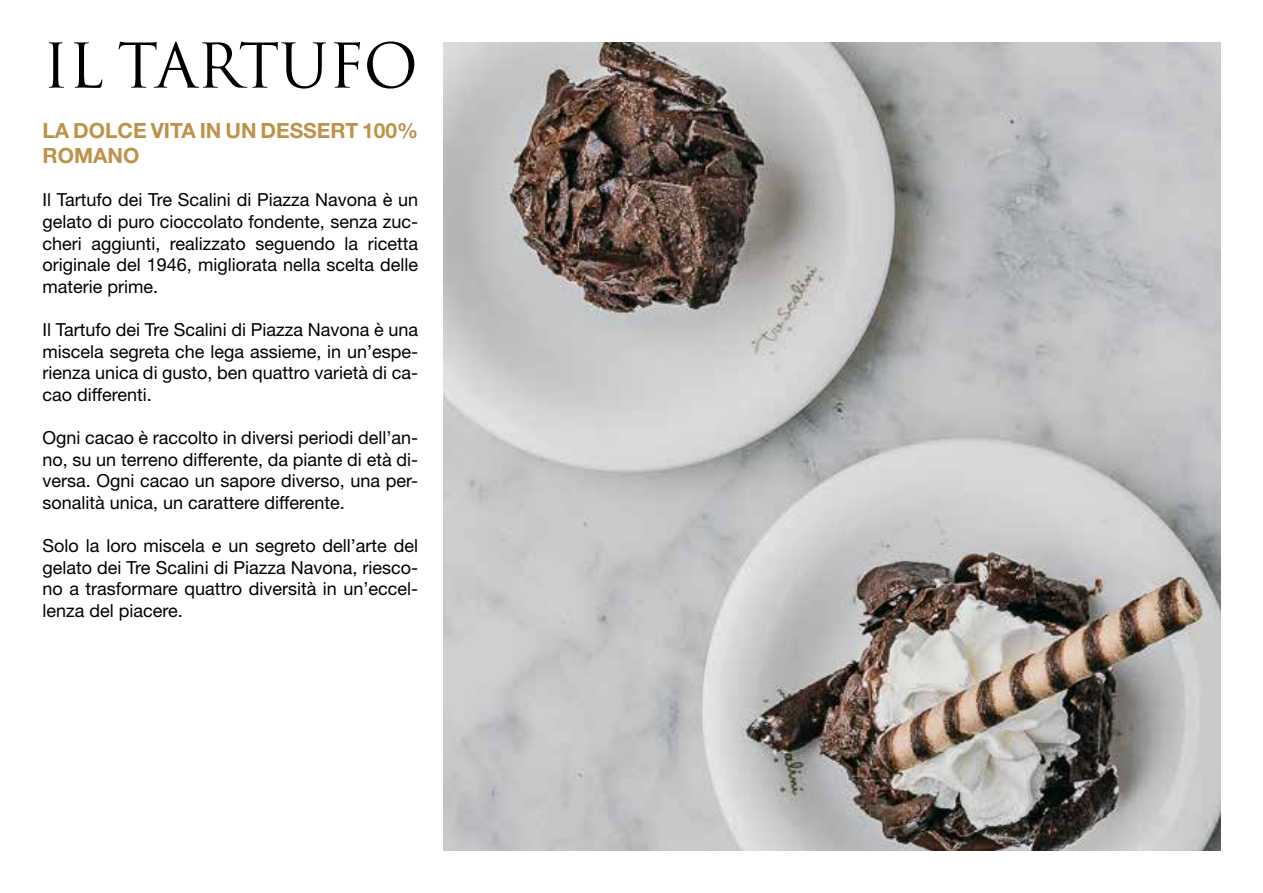
<style>
.page{position:relative;width:1263px;height:893px;background:#fff}
.page>*{position:absolute;margin:0;border:0;box-sizing:border-box;transform-origin:0 0}
.t1{font:60px "Trajan Pro";letter-spacing:-.01em;color:#000}
.t2{font:700 21px/25.2px "Helvetica Neue LT Std";color:#bf9249}
.t3{font:18px/21.6px "Helvetica Neue LT Std";color:#000;text-align:justify}
</style>
<div class="page">
<img style="left:444px;top:43px;width:776px;height:807px">
<h1 class="t1" style="left:43px;top:28px;width:377px">IL TARTUFO</h1>
<p class="t2" style="left:43px;top:117px;width:377px">LA DOLCE VITA IN UN DESSERT 100%<br>ROMANO</p>
<p class="t3" style="left:43px;top:189px;width:377px">Il Tartufo dei Tre Scalini di Piazza Navona è un gelato di puro cioccolato fondente, senza zuc&shy;cheri aggiunti, realizzato seguendo la ricetta originale del 1946, migliorata nella scelta delle materie prime.</p>
<p class="t3" style="left:43px;top:318px;width:377px">Il Tartufo dei Tre Scalini di Piazza Navona è una miscela segreta che lega assieme, in un’espe&shy;rienza unica di gusto, ben quattro varietà di ca&shy;cao differenti.</p>
<p class="t3" style="left:43px;top:426px;width:377px">Ogni cacao è raccolto in diversi periodi dell’an&shy;no, su un terreno differente, da piante di età di&shy;versa. Ogni cacao un sapore diverso, una per&shy;sonalità unica, un carattere differente.</p>
<p class="t3" style="left:43px;top:534px;width:377px">Solo la loro miscela e un segreto dell’arte del gelato dei Tre Scalini di Piazza Navona, riesco&shy;no a trasformare quattro diversità in un’eccel&shy;lenza del piacere.</p>
</div>
